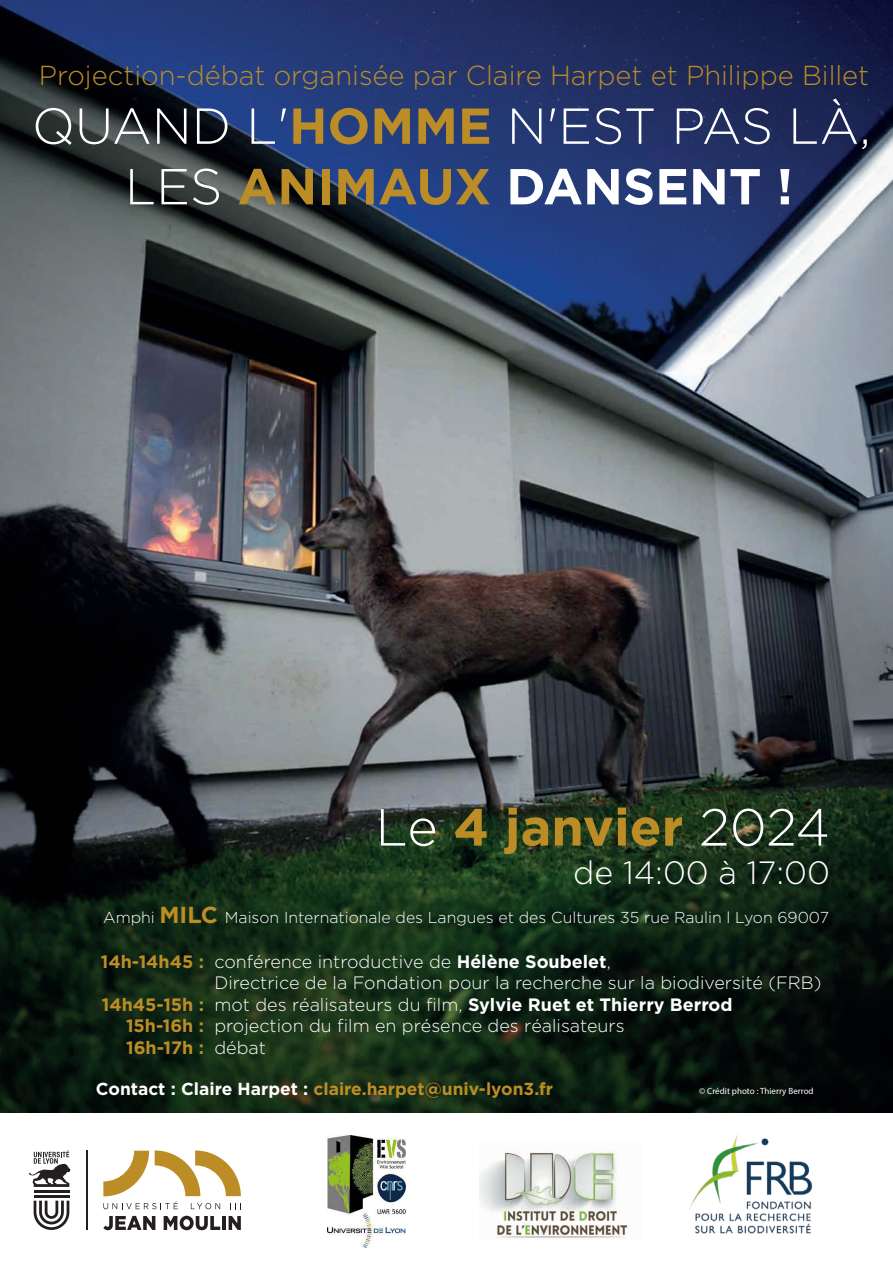
<style>
.page{position:relative;width:893px;height:1263px;background:#fff}
.page>*{position:absolute;margin:0;border:0;box-sizing:border-box;transform-origin:0 0}
.t1{font:700 52.05px "Gotham";color:#bc8d26}
.t2{font:300 50.47px/60.5px "Gotham";color:#fff;text-align:center}
.t3{font:300 32.25px "Gotham";color:#fff}
.t4{font:300 27.38px "Gotham";color:#bc8d26}
.t5{font:300 17.92px/21.5px "Gotham";color:#fff}
.t6{font:700 17.92px/21.5px "Gotham";color:#bc8d26;text-align:justify}
.t7{font:700 17.4px "Gotham";color:#bc8d26}
.t8{font:300 15.83px "Gotham";color:#fff}
.t9{font:9px "Myriad Pro";color:#fff}
.s1{font-weight:700;color:#bc8d26}
.s2{font-weight:700}
.s3{font-weight:300;color:#fff}
.s4{font-weight:700;font-size:23.17px;color:#bc8d26}
.s5{color:#fff}
</style>
<div class="page">
<img style="left:0;top:0;width:893px;height:1113px">
<svg style="left:103px;top:1150px;width:138px;height:59px"></svg>
<svg style="left:103px;top:1216px;width:52px;height:14px"></svg>
<svg style="left:164px;top:1216px;width:56px;height:14px"></svg>
<hr style="left:222px;top:1216px;width:4px;height:14px;background:#231f20">
<svg style="left:229px;top:1216px;width:12px;height:14px"></svg>
<svg style="left:34px;top:1201px;width:35px;height:29px"></svg>
<hr style="left:34px;top:1195px;width:35px;height:3px;background:#231f20">
<hr style="left:34px;top:1190px;width:35px;height:2px;background:#231f20">
<svg style="left:29px;top:1150px;width:42px;height:37px"></svg>
<hr style="left:86px;top:1150px;width:2px;height:80px;background:#231f20">
<img style="left:328px;top:1135px;width:77px;height:113px">
<img style="left:479px;top:1151px;width:150px;height:88px">
<img style="left:689px;top:1133px;width:124px;height:101px">
<h3 class="t4" style="left:39px;top:60px;width:832px">Projection-débat organisée par Claire Harpet et Philippe Billet</h3>
<h2 class="t2" style="left:32px;top:95px;width:840px">QUAND L'<span class="s1">HOMME</span> N'EST PAS LÀ,<br>LES <span class="s1">ANIMAUX</span> <span class="s2">DANSENT !</span></h2>
<h1 class="t1" style="left:376px;top:797px;width:456px"><span class="s3">Le</span> 4 janvier <span class="s3">2024</span></h1>
<h3 class="t3" style="left:573px;top:855px;width:258px">de 14:00 à 17:00</h3>
<p class="t8" style="left:103px;top:909px;width:727px">Amphi <span class="s4">MILC</span> Maison Internationale des Langues et des Cultures 35 rue Raulin l Lyon 69007</p>
<p class="t5" style="left:214px;top:950px;width:609px">conférence introductive de <span class="s2">Hélène Soubelet</span>,<br>Directrice de la Fondation pour la recherche sur la biodiversité (FRB) mot des réalisateurs du film, <span class="s2">Sylvie Ruet et Thierry Berrod </span>projection du film en présence des réalisateurs<br>débat</p>
<p class="t6" style="left:101px;top:950px;width:105px">14h-14h45 :</p>
<p class="t6" style="left:126px;top:993px;width:80px;text-indent:-24px">14h45-15h :<br>15h-16h :<br>16h-17h :</p>
<p class="t7" style="left:96px;top:1078px;width:459px"><span class="s5">Contact : Claire Harpet :</span> claire.harpet@univ-lyon3.fr</p>
<p class="t9" style="left:699px;top:1085px;width:116px">© Crédit photo : Thierry Berrod</p>
</div>
